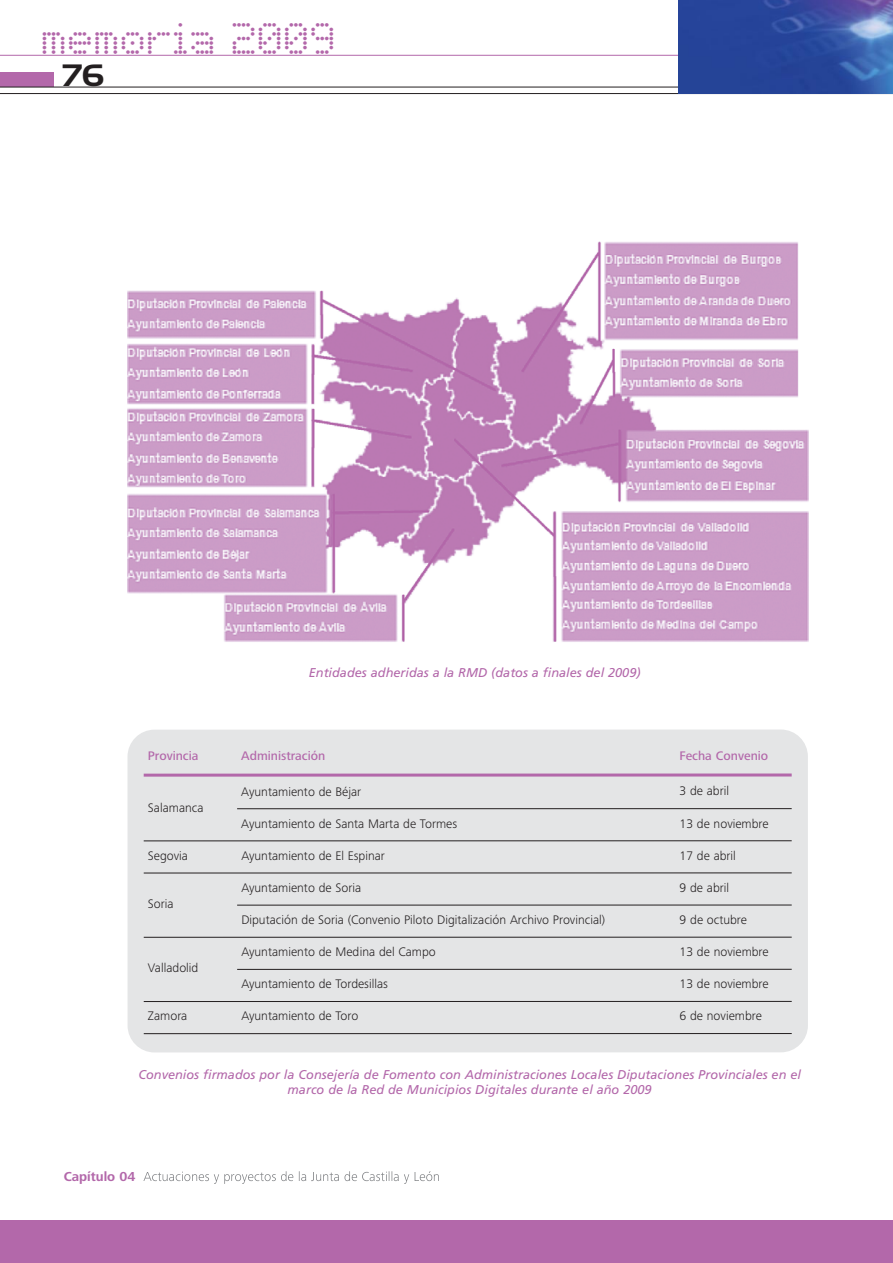
<style>
.page{position:relative;width:893px;height:1263px;background:#fff}
.page>*{position:absolute;margin:0;border:0;box-sizing:border-box;transform-origin:0 0}
.t1{font:36px "Basicdots";color:#b368aa}
.t2{font:30px "Handel Gothic BT";color:#231f20}
.t3{font:700 13.5px "Frutiger Next Pro";color:#b368aa}
.t4{font:300 12.9px "Frutiger Next Pro";color:#231f20}
.t5{font:500 12.9px "Frutiger Next Pro";color:#b368aa}
.t6{font:italic 12.75px/15px "Frutiger";color:#b368aa;text-align:center}
</style>
<div class="page">
<div style="left:127px;top:729px;width:681px;height:323px;background:#e4e5e6;border-radius:27px"></div>
<hr style="left:0;top:93px;width:893px;height:1px;background:#231f20">
<hr style="left:0;top:55px;width:893px;height:1px;background:#b368aa">
<div style="left:0;top:72px;width:53px;height:15px;background:#b368aa"></div>
<div style="left:0;top:1220px;width:893px;height:43px;background:#b368aa"></div>
<hr style="left:0;top:87px;width:893px;height:1px;background:#231f20">
<svg style="left:143px;top:1171px;width:98px;height:13px"></svg>
<img style="left:678px;top:0;width:215px;height:94px">
<svg style="left:144px;top:773px;width:648px;height:4px;background:#be86b8"></svg>
<hr style="left:237px;top:808px;width:555px;height:1px;background:#231f20">
<hr style="left:144px;top:840px;width:648px;height:1px;background:#231f20">
<hr style="left:144px;top:873px;width:648px;height:1px;background:#231f20">
<hr style="left:237px;top:905px;width:555px;height:1px;background:#231f20">
<hr style="left:144px;top:937px;width:648px;height:1px;background:#231f20">
<hr style="left:237px;top:969px;width:555px;height:1px;background:#231f20">
<hr style="left:144px;top:1001px;width:648px;height:1px;background:#231f20">
<hr style="left:144px;top:1033px;width:648px;height:1px;background:#231f20">
<img style="left:128px;top:241px;width:680px;height:401px">
<h1 class="t1" style="left:43px;top:23px;width:296px">memoria 2009</h1>
<h2 class="t2" style="left:63px;top:64px;width:42px">76</h2>
<p class="t6" style="left:309px;top:666px;width:333px">Entidades adheridas a la RMD (datos a finales del 2009)</p>
<p class="t5" style="left:148px;top:751px;width:52px">Provincia</p>
<p class="t5" style="left:241px;top:751px;width:86px">Administración</p>
<p class="t5" style="left:679px;top:751px;width:90px">Fecha Convenio</p>
<p class="t4" style="left:148px;top:802px;width:57px">Salamanca</p>
<p class="t4" style="left:241px;top:786px;width:121px">Ayuntamiento de Béjar</p>
<p class="t4" style="left:680px;top:786px;width:51px">3 de abril</p>
<p class="t4" style="left:241px;top:818px;width:217px">Ayuntamiento de Santa Marta de Tormes</p>
<p class="t4" style="left:680px;top:818px;width:91px">13 de noviembre</p>
<p class="t4" style="left:148px;top:850px;width:42px">Segovia</p>
<p class="t4" style="left:241px;top:850px;width:145px">Ayuntamiento de El Espinar</p>
<p class="t4" style="left:680px;top:850px;width:58px">17 de abril</p>
<p class="t4" style="left:148px;top:899px;width:27px">Soria</p>
<p class="t4" style="left:241px;top:883px;width:121px">Ayuntamiento de Soria</p>
<p class="t4" style="left:680px;top:882px;width:51px">9 de abril</p>
<p class="t4" style="left:241px;top:915px;width:365px">Diputación de Soria (Convenio Piloto Digitalización Archivo Provincial)</p>
<p class="t4" style="left:680px;top:915px;width:69px">9 de octubre</p>
<p class="t4" style="left:148px;top:963px;width:52px">Valladolid</p>
<p class="t4" style="left:241px;top:947px;width:196px">Ayuntamiento de Medina del Campo</p>
<p class="t4" style="left:680px;top:947px;width:91px">13 de noviembre</p>
<p class="t4" style="left:241px;top:979px;width:148px">Ayuntamiento de Tordesillas</p>
<p class="t4" style="left:680px;top:979px;width:91px">13 de noviembre</p>
<p class="t4" style="left:148px;top:1011px;width:41px">Zamora</p>
<p class="t4" style="left:241px;top:1011px;width:118px">Ayuntamiento de Toro</p>
<p class="t4" style="left:680px;top:1011px;width:84px">6 de noviembre</p>
<p class="t6" style="left:138px;top:1068px;width:664px">Convenios firmados por la Consejería de Fomento con Administraciones Locales Diputaciones Provinciales en el marco de la Red de Municipios Digitales durante el año 2009</p>
<p class="t3" style="left:64px;top:1170px;width:73px">Capítulo 04</p>
</div>
